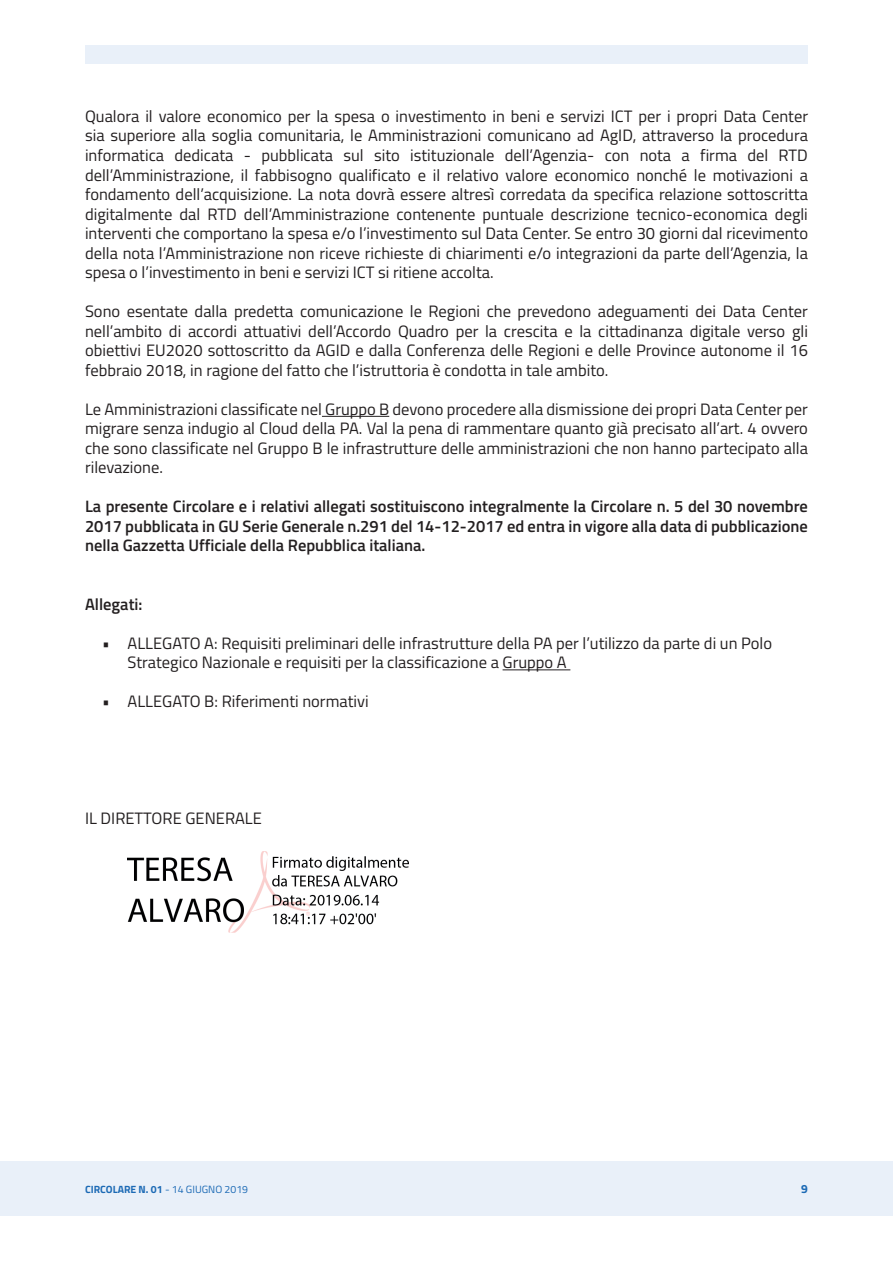
<style>
.page{position:relative;width:893px;height:1263px;background:#fff}
.page>*{position:absolute;margin:0;border:0;box-sizing:border-box;transform-origin:0 0}
.t1{font:16.5px/19.5px "Titillium";color:#231f20;text-align:justify}
.t2{font:600 16.5px/19.5px "Titillium";color:#231f20;text-align:justify}
.t3{font:700 12px "Titillium";color:#1c6ab5}
.t4{font:700 10.5px "Titillium";color:#1c6ab5}
.s1{font-weight:400}
</style>
<div class="page">
<div style="left:0;top:1162px;width:893px;height:54px;background:#e9f0f9"></div>
<div style="left:85px;top:46px;width:723px;height:18px;background:#e9f0f9"></div>
<hr style="left:322px;top:416px;width:67px;height:1px;background:#231f20">
<hr style="left:503px;top:670px;width:67px;height:1px;background:#231f20">
<img style="left:128px;top:851px;width:280px;height:81px">
<p class="t1" style="left:85px;top:106px;width:724px">Qualora il valore economico per la spesa o investimento in beni e servizi ICT per i propri Data Center sia superiore alla soglia comunitaria, le Amministrazioni comunicano ad AgID, attraverso la procedura informatica dedicata - pubblicata sul sito istituzionale dell’Agenzia- con nota a firma del RTD dell’Amministrazione, il fabbisogno qualificato e il relativo valore economico nonché le motivazioni a fondamento dell’acquisizione. La nota dovrà essere altresì corredata da specifica relazione sottoscritta digitalmente dal RTD dell’Amministrazione contenente puntuale descrizione tecnico-economica degli interventi che comportano la spesa e/o l’investimento sul Data Center. Se entro 30 giorni dal ricevimento della nota l’Amministrazione non riceve richieste di chiarimenti e/o integrazioni da parte dell’Agenzia, la spesa o l’investimento in beni e servizi ICT si ritiene accolta.</p>
<p class="t1" style="left:85px;top:301px;width:724px">Sono esentate dalla predetta comunicazione le Regioni che prevedono adeguamenti dei Data Center nell’ambito di accordi attuativi dell’Accordo Quadro per la crescita e la cittadinanza digitale verso gli obiettivi EU2020 sottoscritto da AGID e dalla Conferenza delle Regioni e delle Province autonome il 16 febbraio 2018, in ragione del fatto che l’istruttoria è condotta in tale ambito.</p>
<p class="t1" style="left:85px;top:398px;width:724px">Le Amministrazioni classificate nel Gruppo B devono procedere alla dismissione dei propri Data Center per migrare senza indugio al Cloud della PA. Val la pena di rammentare quanto già precisato all’art. 4 ovvero che sono classificate nel Gruppo B le infrastrutture delle amministrazioni che non hanno partecipato alla rilevazione.</p>
<p class="t2" style="left:85px;top:496px;width:724px">La presente Circolare e i relativi allegati sostituiscono integralmente la Circolare n. 5 del 30 novembre 2017 pubblicata in GU Serie Generale n.291 del 14-12-2017 ed entra in vigore alla data di pubblicazione nella Gazzetta Ufficiale della Repubblica italiana.</p>
<p class="t2" style="left:85px;top:593px;width:59px">Allegati:</p>
<p class="t1" style="left:128px;top:632px;width:646px;text-indent:-26px">• ALLEGATO A: Requisiti preliminari delle infrastrutture della PA per l’utilizzo da parte di un Polo<br>Strategico Nazionale e requisiti per la classificazione a Gruppo A</p>
<p class="t1" style="left:102px;top:691px;width:268px">• ALLEGATO B: Riferimenti normativi</p>
<p class="t1" style="left:85px;top:808px;width:178px">IL DIRETTORE GENERALE</p>
<p class="t4" style="left:85px;top:1181px;width:165px">CIRCOLARE N. 01 <span class="s1">- 14 GIUGNO 2019</span></p>
<p class="t3" style="left:801px;top:1179px;width:8px">9</p>
</div>
